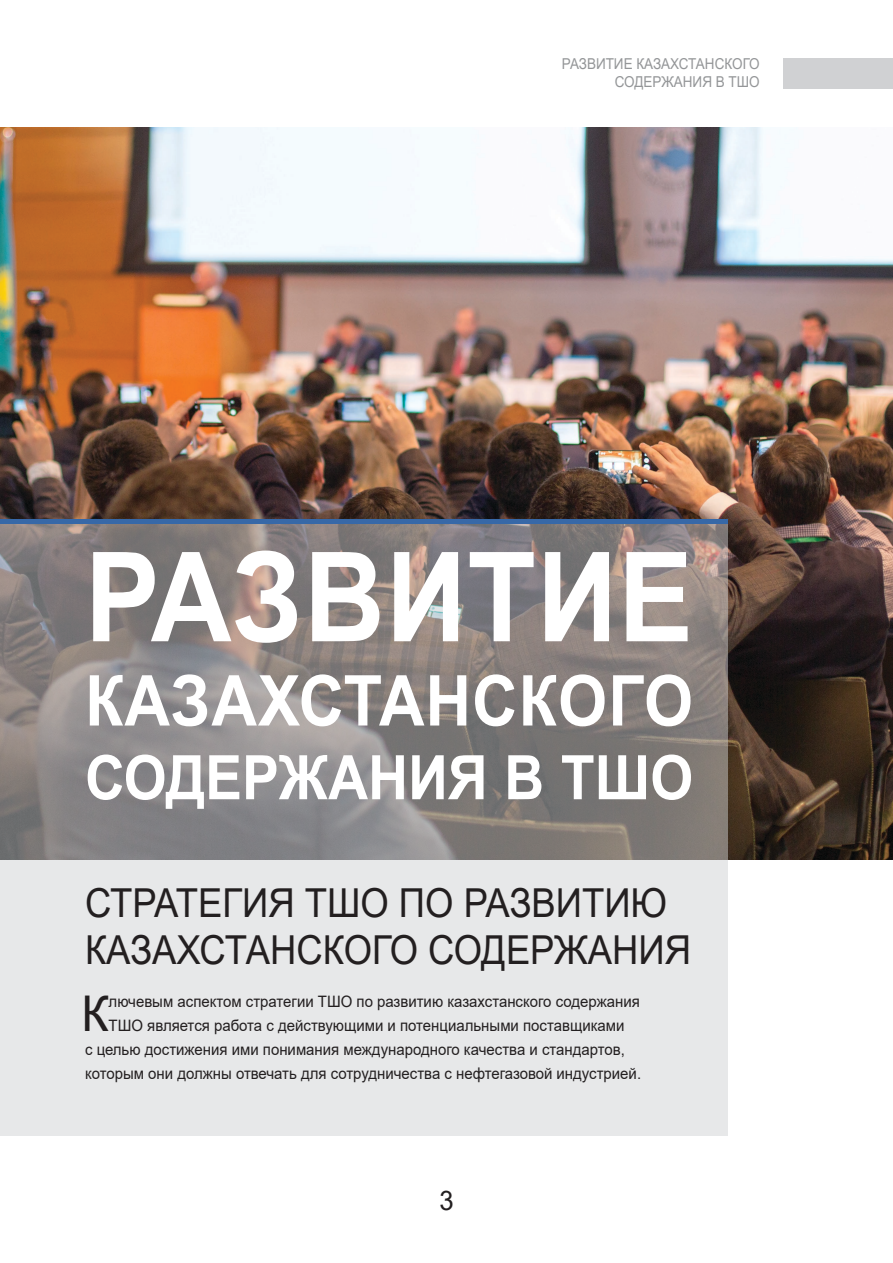
<style>
.page{position:relative;width:893px;height:1263px;background:#fff}
.page>*{position:absolute;margin:0;border:0;box-sizing:border-box;transform-origin:0 0}
.t1{font:700 124.65px "Arial";letter-spacing:.01em;color:#fff;scale:.9 1}
.t2{font:700 70.2px "Arial";letter-spacing:.015em;color:#fff;scale:.9 1}
.t3{font:700 61.5px "Arial";color:#fff;scale:.9 1}
.t4{font:49.35px "Arial";color:#231f20;scale:.95 1}
.t5{font:39.9px "Arial";color:#231f20;scale:.91 1}
.t6{font:39.9px "Arial";letter-spacing:-.02em;color:#231f20;scale:.91 1}
.t7{font:27px "Arial";color:#231f20;scale:.95 1}
.t8{font:15.75px "Arial";color:#231f20;scale:.95 1}
.t9{font:15px/18px "Arial";color:#949698;text-align:right;scale:.9 1}
</style>
<div class="page">
<div style="left:784px;top:59px;width:109px;height:30px;background:#d0d1d3"></div>
<img style="left:0;top:128px;width:893px;height:731px">
<svg style="left:0;top:524px;width:727px;height:611px;background:#b2afaf"></svg>
<div style="left:0;top:519px;width:727px;height:5px;background:#3768a7"></div>
<p class="t9" style="left:562px;top:55px;width:221px">РАЗВИТИЕ КАЗАХСТАНСКОГО<br>СОДЕРЖАНИЯ В ТШО</p>
<h1 class="t1" style="left:85px;top:510px;width:677px">РАЗВИТИЕ</h1>
<h2 class="t2" style="left:85px;top:651px;width:677px">КАЗАХСТАНСКОГО</h2>
<h3 class="t3" style="left:85px;top:734px;width:677px">СОДЕРЖАНИЯ В ТШО</h3>
<h3 class="t5" style="left:85px;top:875px;width:151px">СТРАТЕГИЯ</h3>
<h3 class="t5" style="left:305px;top:875px;width:201px">ТШО ПО РАЗВИ</h3>
<h3 class="t5" style="left:582px;top:875px;width:58px">ТИЮ</h3>
<h3 class="t5" style="left:85px;top:923px;width:26px">КАЗАХ</h3>
<h3 class="t6" style="left:200px;top:923px;width:339px">СТАН СКОГО СОДЕРЖАНИЯ</h3>
<h3 class="t4" style="left:81px;top:979px;width:26px">К</h3>
<p class="t8" style="left:109px;top:990px;width:561px">лючевым аспектом стратегии ТШ О по развитию казахстанского содержания</p>
<p class="t8" style="left:109px;top:1014px;width:544px">ТШО является работа с действующими и потенциальными поставщиками</p>
<p class="t8" style="left:85px;top:1038px;width:570px">с целью достижения ими понимания международного качества и стандартов,</p>
<p class="t8" style="left:85px;top:1062px;width:587px">которым они должны отвечать для сотрудничества с нефтегазовой индустрией.</p>
<h3 class="t7" style="left:439px;top:1182px;width:17px">3</h3>
</div>
